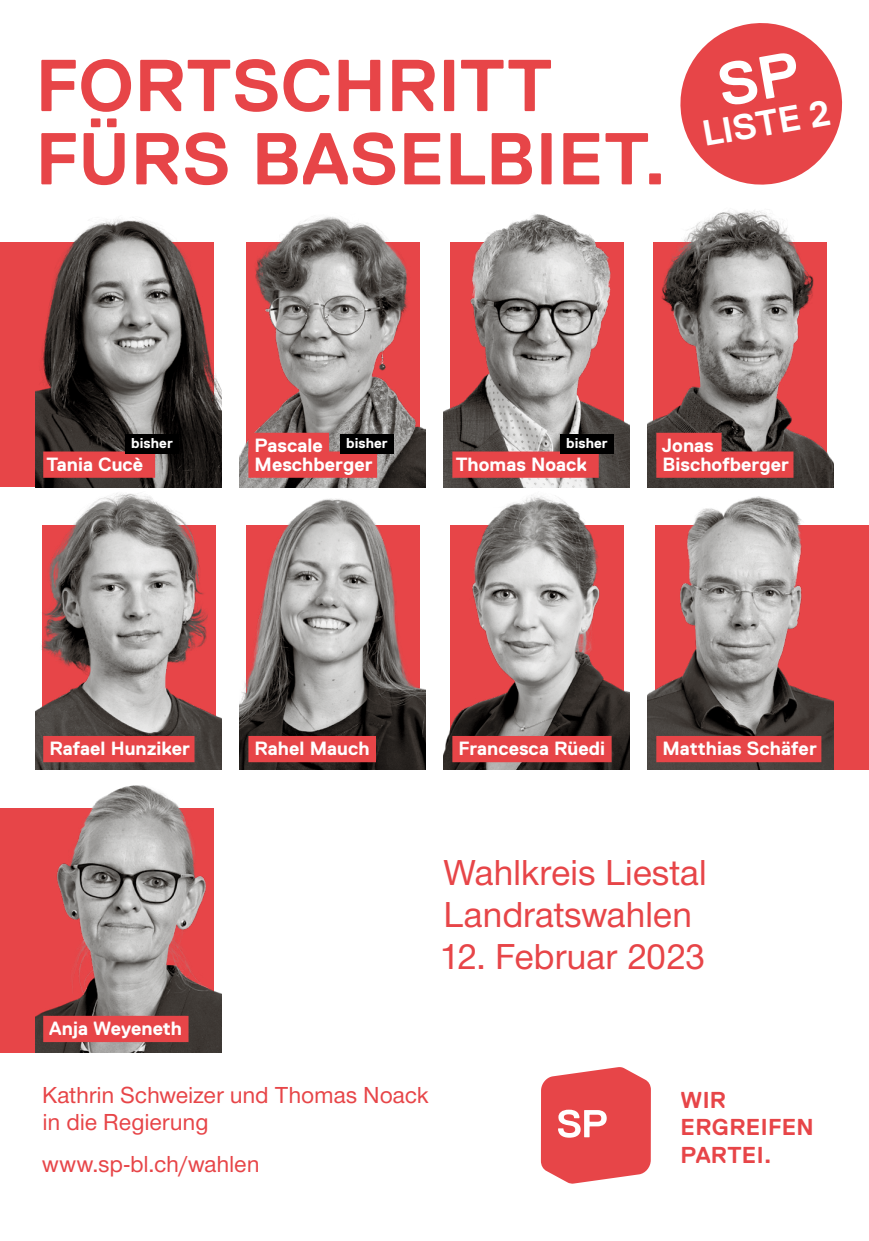
<style>
.page{position:relative;width:869px;height:1241px;background:#fff}
.page>*{position:absolute;margin:0;border:0;box-sizing:border-box;transform-origin:0 0}
.t1{font:700 73.25px/73.2px "Replica";letter-spacing:.005em;color:#e74548}
.t2{font:500 37.38px/42.1px "Nimbus San Nov";letter-spacing:-.01em;color:#e74548}
.t3{font:700 36px "Replica";color:#fff}
.t4{font:500 24px/27px "Nimbus San Nov";letter-spacing:-.005em;color:#e74548}
.t5{font:700 23px/27.6px "Replica";letter-spacing:.015em;color:#e74548}
.t6{font:700 19.12px/18.8px "Replica";color:#fff}
.t7{font:700 14.25px "Replica";letter-spacing:.005em;color:#fff}
</style>
<div class="page">
<svg style="left:540px;top:1067px;width:110px;height:116px;background:#ea6365"></svg>
<div style="left:0;top:243px;width:213px;height:244px;background:#e74548"></div>
<div style="left:0;top:808px;width:213px;height:244px;background:#e74548"></div>
<div style="left:654px;top:525px;width:214px;height:244px;background:#e74548"></div>
<img style="left:35px;top:219px;width:186px;height:265px">
<div style="left:43px;top:451px;width:112px;height:26px;background:#e74548"></div>
<div style="left:125px;top:434px;width:53px;height:20px;background:#000"></div>
<img style="left:239px;top:217px;width:186px;height:261px">
<div style="left:248px;top:432px;width:81px;height:27px;background:#e74548"></div>
<div style="left:248px;top:451px;width:129px;height:26px;background:#e74548"></div>
<div style="left:340px;top:434px;width:53px;height:20px;background:#000"></div>
<img style="left:443px;top:214px;width:186px;height:268px">
<div style="left:452px;top:451px;width:146px;height:26px;background:#e74548"></div>
<div style="left:560px;top:434px;width:53px;height:20px;background:#000"></div>
<img style="left:647px;top:210px;width:186px;height:272px">
<div style="left:656px;top:432px;width:65px;height:27px;background:#e74548"></div>
<div style="left:656px;top:451px;width:137px;height:26px;background:#e74548"></div>
<img style="left:239px;top:478px;width:186px;height:291px">
<img style="left:35px;top:484px;width:186px;height:285px">
<div style="left:43px;top:735px;width:151px;height:27px;background:#e74548"></div>
<div style="left:248px;top:735px;width:128px;height:27px;background:#e74548"></div>
<img style="left:443px;top:482px;width:186px;height:287px">
<div style="left:452px;top:735px;width:159px;height:27px;background:#e74548"></div>
<img style="left:647px;top:482px;width:186px;height:287px">
<div style="left:656px;top:735px;width:165px;height:27px;background:#e74548"></div>
<img style="left:35px;top:785px;width:186px;height:267px">
<div style="left:43px;top:1015px;width:145px;height:26px;background:#e74548"></div>
<svg style="left:680px;top:23px;width:163px;height:162px"></svg>
<h1 class="t1" style="left:35px;top:49px;width:632px">FORTSCHRITT<br>FÜRS BASELBIET.</h1>
<h3 class="t3" style="left:698px;top:114px;width:131px;rotate:-10deg">LISTE 2</h3>
<p class="t7" style="left:131px;top:435px;width:43px">bisher</p>
<p class="t6" style="left:254px;top:435px;width:119px">Pascale<br>Meschberger</p>
<p class="t7" style="left:346px;top:435px;width:43px">bisher</p>
<p class="t6" style="left:47px;top:454px;width:98px">Tania Cucè</p>
<p class="t7" style="left:566px;top:435px;width:43px">bisher</p>
<p class="t6" style="left:661px;top:435px;width:129px">Jonas<br>Bischofberger</p>
<p class="t6" style="left:455px;top:454px;width:133px">Thomas Noack</p>
<p class="t6" style="left:49px;top:738px;width:142px">Rafael Hunziker</p>
<p class="t6" style="left:254px;top:738px;width:117px">Rahel Mauch</p>
<p class="t6" style="left:458px;top:738px;width:148px">Francesca Rüedi</p>
<p class="t6" style="left:662px;top:738px;width:156px">Matthias Schäfer</p>
<h2 class="t2" style="left:443px;top:851px;width:265px">Wahlkreis Liestal<br>Landratswahlen</h2>
<h2 class="t2" style="left:439px;top:935px;width:267px">12. Februar 2023</h2>
<p class="t6" style="left:49px;top:1018px;width:134px">Anja Weyeneth</p>
<p class="t4" style="left:42px;top:1081px;width:388px">Kathrin Schweizer und Thomas Noack in die Regierung</p>
<p class="t4" style="left:42px;top:1150px;width:219px">www.sp-bl.ch/wahlen</p>
<p class="t5" style="left:680px;top:1085px;width:135px">WIR<br>ERGREIFEN<br>PARTEI.</p>
</div>
